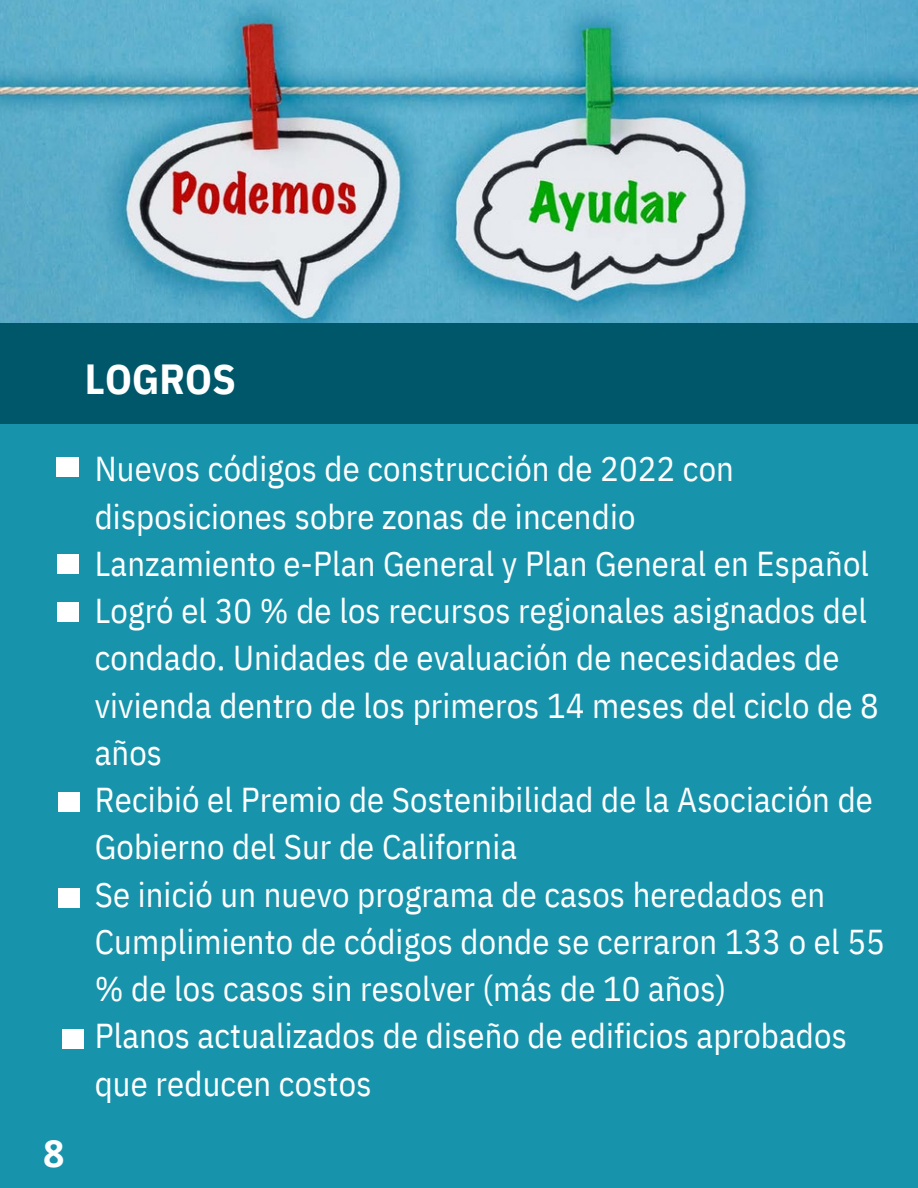
<style>
.page{position:relative;width:918px;height:1188px;background:#fff}
.page>*{position:absolute;margin:0;border:0;box-sizing:border-box;transform-origin:0 0}
.t1{font:700 42px "IBM Plex Sans Cond";letter-spacing:.005em;color:#fff}
.t2{font:700 37.5px "Open Sans";color:#fff}
.t3{font:34.5px/47.2px "IBM Plex Sans Cond";letter-spacing:.005em;color:#fff}
</style>
<div class="page">
<img style="left:0;top:0;width:918px;height:323px">
<div style="left:0;top:323px;width:918px;height:865px;background:#1794ab"></div>
<div style="left:0;top:323px;width:918px;height:101px;background:#005769"></div>
<div style="left:57px;top:457px;width:22px;height:19px;background:#fff"></div>
<div style="left:62px;top:1029px;width:22px;height:20px;background:#fff"></div>
<div style="left:58px;top:888px;width:21px;height:20px;background:#fff"></div>
<div style="left:58px;top:793px;width:21px;height:19px;background:#fff"></div>
<div style="left:57px;top:602px;width:22px;height:19px;background:#fff"></div>
<div style="left:57px;top:555px;width:21px;height:19px;background:#fff"></div>
<p class="t2" style="left:43px;top:1127px;width:23px">8</p>
<p class="t1" style="left:85px;top:351px;width:153px">LOGROS</p>
<p class="t3" style="left:95px;top:445px;width:641px">Nuevos códigos de construcción de 2022 con disposiciones sobre zonas de incendio</p>
<p class="t3" style="left:95px;top:539px;width:776px">Lanzamiento e-Plan General y Plan General en Español</p>
<p class="t3" style="left:95px;top:587px;width:786px">Logró el 30 % de los recursos regionales asignados del condado. Unidades de evaluación de necesidades de vivienda dentro de los primeros 14 meses del ciclo de 8 años</p>
<p class="t3" style="left:95px;top:776px;width:780px">Recibió el Premio de Sostenibilidad de la Asociación de<br>Gobierno del Sur de California</p>
<p class="t3" style="left:95px;top:870px;width:792px">Se inició un nuevo programa de casos heredados en<br>Cumplimiento de códigos donde se cerraron 133 o el 55 % de los casos sin resolver (más de 10 años)</p>
<p class="t3" style="left:95px;top:1012px;width:754px">Planos actualizados de diseño de edificios aprobados que reducen costos</p>
</div>
